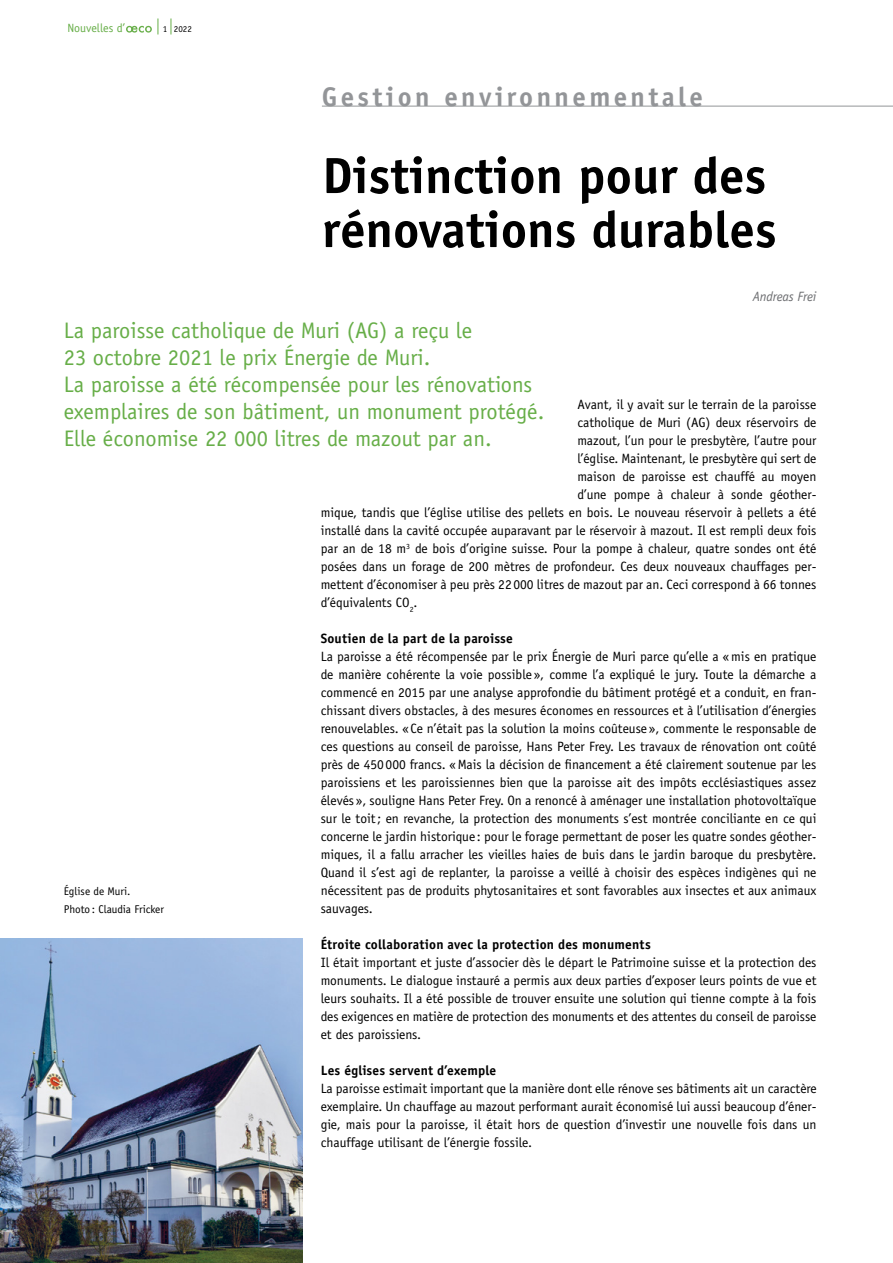
<style>
.page{position:relative;width:893px;height:1263px;background:#fff}
.page>*{position:absolute;margin:0;border:0;box-sizing:border-box;transform-origin:0 0}
.Titel_ab_2__Seite{font:700 51px/54px "Officina Sans";color:#000}
.Titel_Kopf{font:700 27px "Officina Sans";letter-spacing:.125em;color:#939598}
.Lead{font:22.5px/27px "Officina Sans";color:#67ae48}
.Text_F{font:13.5px/18px "Officina Sans";color:#000;text-align:justify}
.Zwischentitel{font:700 13.5px "Officina Sans";letter-spacing:.01em;color:#000}
.Autor_in{font:italic 13.5px "Officina Sans";letter-spacing:-.01em;color:#6d6e71}
.t1{font:12px "Officina Sans";color:#67ae48}
.legenden{font:11.25px/18px "Officina Sans";color:#000}
.t2{font:9px "Officina Sans";color:#000}
</style>
<div class="page">
<svg style="left:158px;top:18px;width:1px;height:16px"></svg>
<svg style="left:171px;top:18px;width:1px;height:16px"></svg>
<svg style="left:126px;top:26px;width:26px;height:7px"></svg>
<hr style="left:322px;top:106px;width:571px;height:1px;background:#939598">
<img style="left:0;top:938px;width:303px;height:325px">
<p class="t1" style="left:67px;top:21px;width:59px">Nouvelles d’</p>
<p class="t2" style="left:163px;top:24px;width:30px">1 2022</p>
<p class="Titel_Kopf" style="left:322px;top:80px;width:383px">Gestion environnementale</p>
<p class="Titel_ab_2__Seite" style="left:322px;top:148px;width:456px">Distinction pour des rénovations durables</p>
<p class="Autor_in" style="left:753px;top:289px;width:65px">Andreas Frei</p>
<p class="Lead" style="left:64px;top:317px;width:410px">La paroisse catholique de Muri (AG) a reçu le<br>23 -octobre 2021 le prix Énergie de Muri.</p>
<p class="Lead" style="left:64px;top:371px;width:482px">La paroisse a été récompensée pour les rénovations exemplaires de son bâtiment, un monument protégé.<br>Elle économise 22 000 litres de mazout par an.</p>
<p class="Text_F" style="left:577px;top:395px;width:240px">Avant, il y avait sur le terrain de la paroisse</p>
<p class="Text_F" style="left:577px;top:413px;width:240px">catholique de Muri (AG) deux réservoirs de</p>
<p class="Text_F" style="left:577px;top:431px;width:240px">mazout, l’un pour le presbytère, l’autre pour</p>
<p class="Text_F" style="left:577px;top:449px;width:241px">l’église. Maintenant, le presbytère qui sert de</p>
<p class="Text_F" style="left:577px;top:467px;width:240px">maison de paroisse est chauffé au moyen</p>
<p class="Text_F" style="left:577px;top:485px;width:240px">d’une pompe à chaleur à sonde géother-</p>
<p class="Text_F" style="left:321px;top:503px;width:497px">mique, tandis que l’église utilise des pellets en bois. Le nouveau réservoir à pellets a été</p>
<p class="Text_F" style="left:321px;top:521px;width:497px">installé dans la cavité occupée auparavant par le réservoir à mazout. Il est rempli deux fois</p>
<p class="Text_F" style="left:321px;top:539px;width:497px">par an de 18 m<sup>3</sup> de bois d’origine suisse. Pour la pompe à chaleur, quatre sondes ont été</p>
<p class="Text_F" style="left:321px;top:557px;width:497px">posées dans un forage de 200 mètres de profondeur. Ces deux nouveaux chauffages per-</p>
<p class="Text_F" style="left:321px;top:575px;width:497px">mettent d’économiser à peu près 22000 litres de mazout par an. Ceci correspond à 66 tonnes</p>
<p class="Text_F" style="left:321px;top:593px;width:98px">d’équivalents CO<sub>2</sub>.</p>
<p class="Zwischentitel" style="left:321px;top:630px;width:194px">Soutien de la part de la paroisse</p>
<p class="Text_F" style="left:321px;top:647px;width:497px">La paroisse a été récompensée par le prix Énergie de Muri parce qu’elle a «mis en pratique de manière cohérente la voie possible », comme l’a expliqué le jury. Toute la démarche a commencé en 2015 par une analyse approfondie du bâtiment protégé et a conduit, en fran&shy;chissant divers obstacles, à des mesures économes en ressources et à l’utilisation d’énergies renouvelables. « Ce n’était pas la solution la moins coûteuse », commente le responsable de ces questions au conseil de paroisse, Hans Peter Frey. Les travaux de rénovation ont coûté près de 450000 francs. «Mais la décision de financement a été clairement soutenue par les paroissiens et les paroissiennes bien que la paroisse ait des impôts ecclésiastiques assez élevés », souligne Hans Peter Frey. On a renoncé à aménager une installation photovoltaïque sur le toit; en revanche, la protection des monuments s’est montrée conciliante en ce qui concerne le jardin historique : pour le forage permettant de poser les quatre sondes géother&shy;miques, il a fallu arracher les vieilles haies de buis dans le jardin baroque du presbytère.<br>Quand il s’est agi de replanter, la paroisse a veillé à choisir des espèces indigènes qui ne nécessitent pas de produits phytosanitaires et sont favorables aux insectes et aux animaux sauvages.</p>
<p class="Zwischentitel" style="left:321px;top:936px;width:332px">Étroite collaboration avec la protection des monuments</p>
<p class="Text_F" style="left:321px;top:953px;width:497px">Il était important et juste d’associer dès le départ le Patrimoine suisse et la protection des monuments. Le dialogue instauré a permis aux deux parties d’exposer leurs points de vue et leurs souhaits. Il a été possible de trouver ensuite une solution qui tienne compte à la fois des exigences en matière de protection des monuments et des attentes du conseil de paroisse et des paroissiens.</p>
<p class="Zwischentitel" style="left:321px;top:1062px;width:177px">Les églises servent d’exemple</p>
<p class="Text_F" style="left:321px;top:1079px;width:498px">La paroisse estimait important que la manière dont elle rénove ses bâtiments ait un caractère exemplaire. Un chauffage au mazout performant aurait économisé lui aussi beaucoup d’éner&shy;gie, mais pour la paroisse, il était hors de question d’investir une nouvelle fois dans un chauffage utilisant de l’énergie fossile.</p>
<p class="legenden" style="left:64px;top:882px;width:102px">Église de Muri.<br>Photo : Claudia Fricker</p>
</div>
